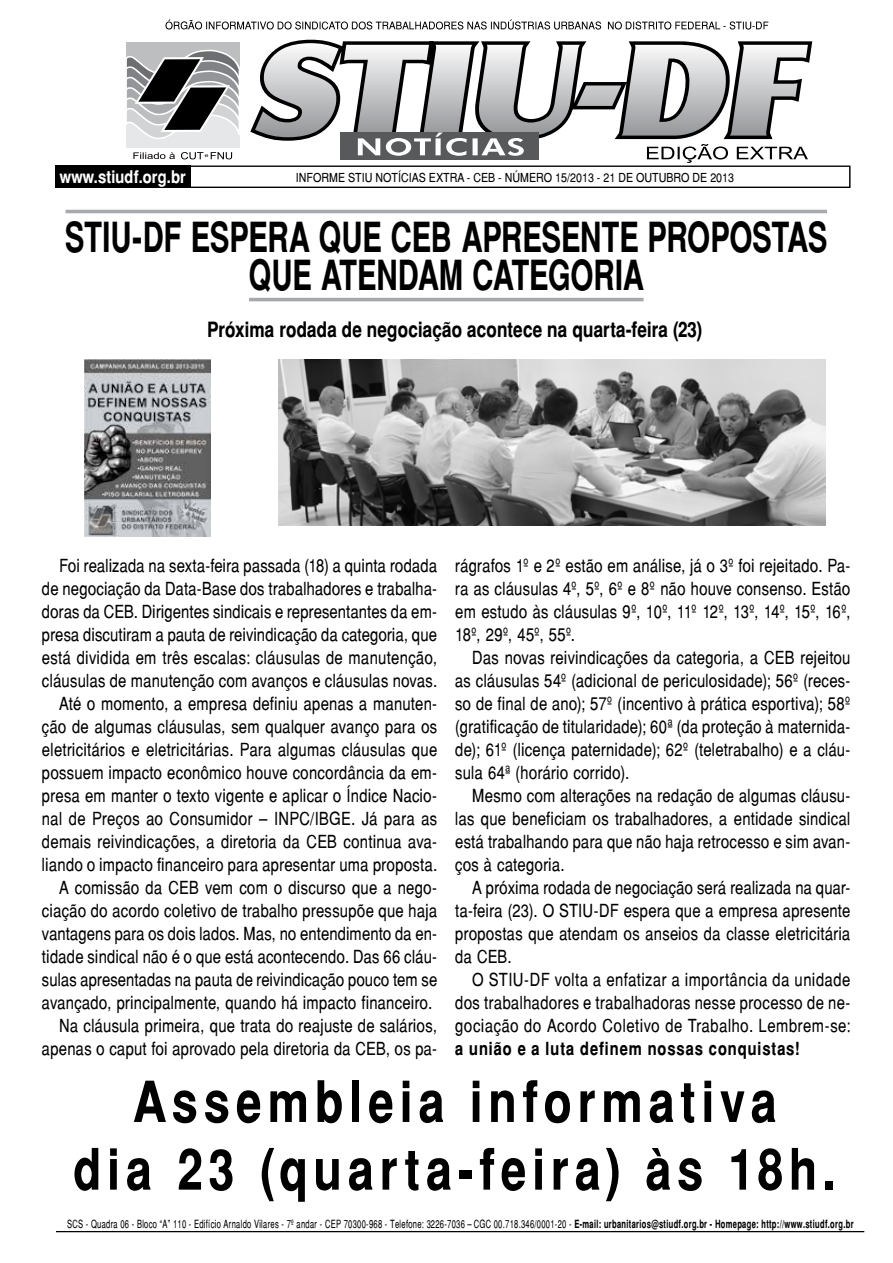
<style>
.page{position:relative;width:893px;height:1263px;background:#fff}
.page>*{position:absolute;margin:0;border:0;box-sizing:border-box;transform-origin:0 0}
.t1{font:700 56.4px/67.7px "Switzerland Narrow";letter-spacing:.105em;color:#000;text-align:center}
.t2{font:700 41.4px/38.7px "Switzerland Narrow";letter-spacing:.005em;color:#000;text-align:center;scale:.85 1}
.t3{font:700 21px "Switzerland Narrow";color:#000}
.t4{font:18px/23px "Switzerland Narrow";letter-spacing:.015em;color:#000;text-align:justify}
.t5{font:700 18px "Switzerland Narrow";letter-spacing:.045em;color:#000}
.t6{font:700 17.25px "Switzerland Narrow";color:#fff;scale:1.05 1}
.t7{font:12.45px "Switzerland Narrow";color:#000;scale:1.05 1}
.t8{font:11.25px "Switzerland Narrow";letter-spacing:.03em;color:#000;scale:.82 1}
.s1{font-weight:700}
</style>
<div class="page">
<div style="left:180px;top:165px;width:670px;height:23px;border:1px solid #000"></div>
<svg style="left:165px;top:19px;width:55px;height:11px"></svg>
<svg style="left:220px;top:19px;width:593px;height:141px"></svg>
<svg style="left:255px;top:43px;width:553px;height:94px"></svg>
<svg style="left:133px;top:152px;width:42px;height:7px"></svg>
<svg style="left:181px;top:152px;width:51px;height:7px"></svg>
<div style="left:126px;top:42px;width:113px;height:66px;background:#bcbec0"></div>
<div style="left:126px;top:108px;width:113px;height:40px;background:#e6e7e8"></div>
<svg style="left:126px;top:45px;width:115px;height:99px"></svg>
<div style="left:340px;top:133px;width:199px;height:27px;background:#58595b"></div>
<svg style="left:358px;top:133px;width:166px;height:23px"></svg>
<svg style="left:647px;top:144px;width:161px;height:19px"></svg>
<div style="left:56px;top:165px;width:135px;height:23px;background:#000"></div>
<hr style="left:66px;top:210px;width:761px;height:3px;background:#a7a9ac">
<hr style="left:249px;top:298px;width:395px;height:3px;background:#a7a9ac">
<hr style="left:56px;top:1231px;width:808px;height:1px;background:#000">
<img style="left:84px;top:359px;width:127px;height:178px">
<img style="left:279px;top:359px;width:546px;height:166px">
<p class="t6" style="left:60px;top:167px;width:122px">www.stiudf.org.br</p>
<p class="t7" style="left:296px;top:169px;width:419px">INFORME STIU NOTÍCIAS EXTRA - CEB - NÚMERO 15/2013 - 21 DE OUTUBRO DE 2013</p>
<h2 class="t2" style="left:65px;top:217px;width:894px">STIU-DF espera que CEB apresente propostas que atendam categoria</h2>
<p class="t3" style="left:207px;top:317px;width:497px">Próxima rodada de negociação acontece na quarta-feira (23)</p>
<p class="t4" style="left:42px;top:554px;width:397px;text-align:right">Foi realizada na sexta-feira passada (18) a quinta rodada de negociação da Data-Base dos trabalhadores e trabalha&shy;doras da CEB. Dirigentes sindicais e representantes da em&shy;presa discutiram a pauta de reivindicação da categoria, que está dividida em três escalas: cláusulas de manutenção, cláusulas de manutenção com avanços e cláusulas novas.<br>Até o momento, a empresa definiu apenas a manuten&shy;ção de algumas cláusulas, sem qualquer avanço para os eletricitários e eletricitárias. Para algumas cláusulas que possuem impacto econômico houve concordância da em&shy;presa em manter o texto vigente e aplicar o Índice Nacio&shy;nal de Preços ao Consumidor – INPC/IBGE. Já para as demais reivindicações, a diretoria da CEB continua ava&shy;liando o impacto financeiro para apresentar uma proposta.<br>A comissão da CEB vem com o discurso que a nego&shy;ciação do acordo coletivo de trabalho pressupõe que haja vantagens para os dois lados. Mas, no entendimento da en&shy;tidade sindical não é o que está acontecendo. Das 66 cláu&shy;sulas apresentadas na pauta de reivindicação pouco tem se avançado, principalmente, quando há impacto financeiro.<br>Na cláusula primeira, que trata do reajuste de salários, apenas o caput foi aprovado pela diretoria da CEB, os pa-</p>
<p class="t4" style="left:455px;top:554px;width:397px">rágrafos 1º e 2º estão em análise, já o 3º foi rejeitado. Pa&shy;ra as cláusulas 4º, 5º, 6º e 8º não houve consenso. Estão em estudo às cláusulas 9º, 10º, 11º 12º, 13º, 14º, 15º, 16º, 18º, 29º, 45º, 55º.</p>
<p class="t4" style="left:455px;top:646px;width:397px;text-indent:17px">Das novas reivindicações da categoria, a CEB rejeitou as cláusulas 54º (adicional de periculosidade); 56º (reces&shy;so de final de ano); 57º (incentivo à prática esportiva); 58º (gratificação de titularidade); 60ª (da proteção à maternida&shy;de); 61º (licença paternidade); 62º (teletrabalho) e a cláu&shy;sula 64ª (horário corrido).</p>
<p class="t4" style="left:455px;top:784px;width:397px;text-indent:17px">Mesmo com alterações na redação de algumas cláusu&shy;las que beneficiam os trabalhadores, a entidade sindical está trabalhando para que não haja retrocesso e sim avan&shy;ços à categoria.</p>
<p class="t4" style="left:455px;top:876px;width:397px;text-indent:17px">A próxima rodada de negociação será realizada na quar&shy;ta-feira (23). O STIU-DF espera que a empresa apresente propostas que atendam os anseios da classe eletricitária da CEB.</p>
<p class="t4" style="left:455px;top:968px;width:397px;text-indent:17px">O STIU-DF volta a enfatizar a importância da unidade dos trabalhadores e trabalhadoras nesse processo de ne&shy;gociação do Acordo Coletivo de Trabalho. Lembrem-se:</p>
<p class="t5" style="left:455px;top:1038px;width:346px">a união e a luta definem nossas conquistas!</p>
<h1 class="t1" style="left:73px;top:1068px;width:764px">Assembleia informativa<br>dia 23 (quarta-feira) às 18h.</h1>
<p class="t8" style="left:67px;top:1217px;width:961px">SCS - Quadra 06 - Bloco “A” 110 - Edifício Arnaldo Vilares - 7º andar - CEP 70300-968 - Telefone: 3226-7036 – CGC 00.718.346/0001-20 - <span class="s1">E-mail: urbanitarios@stiudf.org.br - Homepage: http://www.stiudf.org.br</span></p>
</div>
